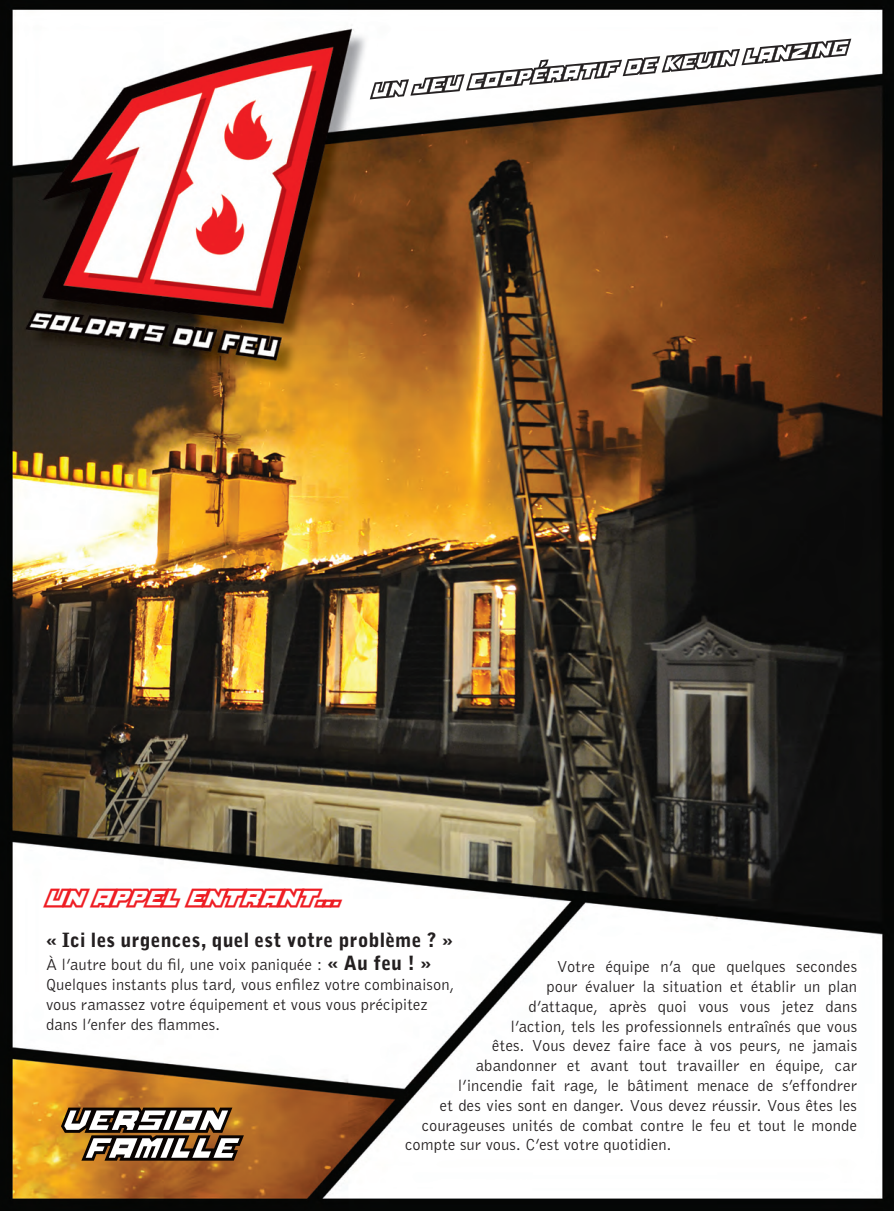
<style>
.page{position:relative;width:894px;height:1211px;background:#fff}
.page>*{position:absolute;margin:0;border:0;box-sizing:border-box;transform-origin:0 0}
.t1{font:900 19.5px "Bell Gothic";letter-spacing:.015em;color:#231f20}
.t2{font:19.5px "Full Pack 2025";letter-spacing:-.005em;color:#ee1d23}
.t3{font:300 16.5px/19.8px "Bell Gothic";letter-spacing:.005em;color:#231f20}
.s1{font-weight:900;font-size:19.5px}
</style>
<div class="page">
<img style="left:0;top:0;width:893px;height:1210px">
<svg style="left:369px;top:39px;width:482px;height:60px"></svg>
<svg style="left:61px;top:1107px;width:183px;height:53px"></svg>
<p class="t2" style="left:46px;top:889px;width:296px">UN APPEL ENTRANT...</p>
<p class="t1" style="left:46px;top:928px;width:408px">« Ici les urgences, quel est votre problème ? »</p>
<p class="t3" style="left:46px;top:955px;width:409px">À l’autre bout du fil, une voix paniquée : <span class="s1">« Au feu ! » </span>Quelques instants plus tard, vous enfilez votre combinaison, vous ramassez votre équipement et vous vous précipitez dans l’enfer des flammes.</p>
<p class="t3" style="left:556px;top:957px;width:301px">Votre équipe n’a que quelques secondes</p>
<p class="t3" style="left:546px;top:976px;width:312px">pour évaluer la situation et établir un plan</p>
<p class="t3" style="left:528px;top:996px;width:330px">d’attaque, après quoi vous vous jetez dans</p>
<p class="t3" style="left:510px;top:1016px;width:348px">l’action, tels les professionnels entraînés que vous</p>
<p class="t3" style="left:492px;top:1036px;width:366px">êtes. Vous devez faire face à vos peurs, ne jamais</p>
<p class="t3" style="left:475px;top:1056px;width:383px">abandonner et avant tout travailler en équipe, car</p>
<p class="t3" style="left:457px;top:1075px;width:401px">l’incendie fait rage, le bâtiment menace de s’effondrer</p>
<p class="t3" style="left:439px;top:1095px;width:418px">et des vies sont en danger. Vous devez réussir. Vous êtes les</p>
<p class="t3" style="left:421px;top:1115px;width:436px">courageuses unités de combat contre le feu et tout le monde</p>
<p class="t3" style="left:405px;top:1135px;width:267px">compte sur vous. C’est votre quotidien.</p>
</div>
